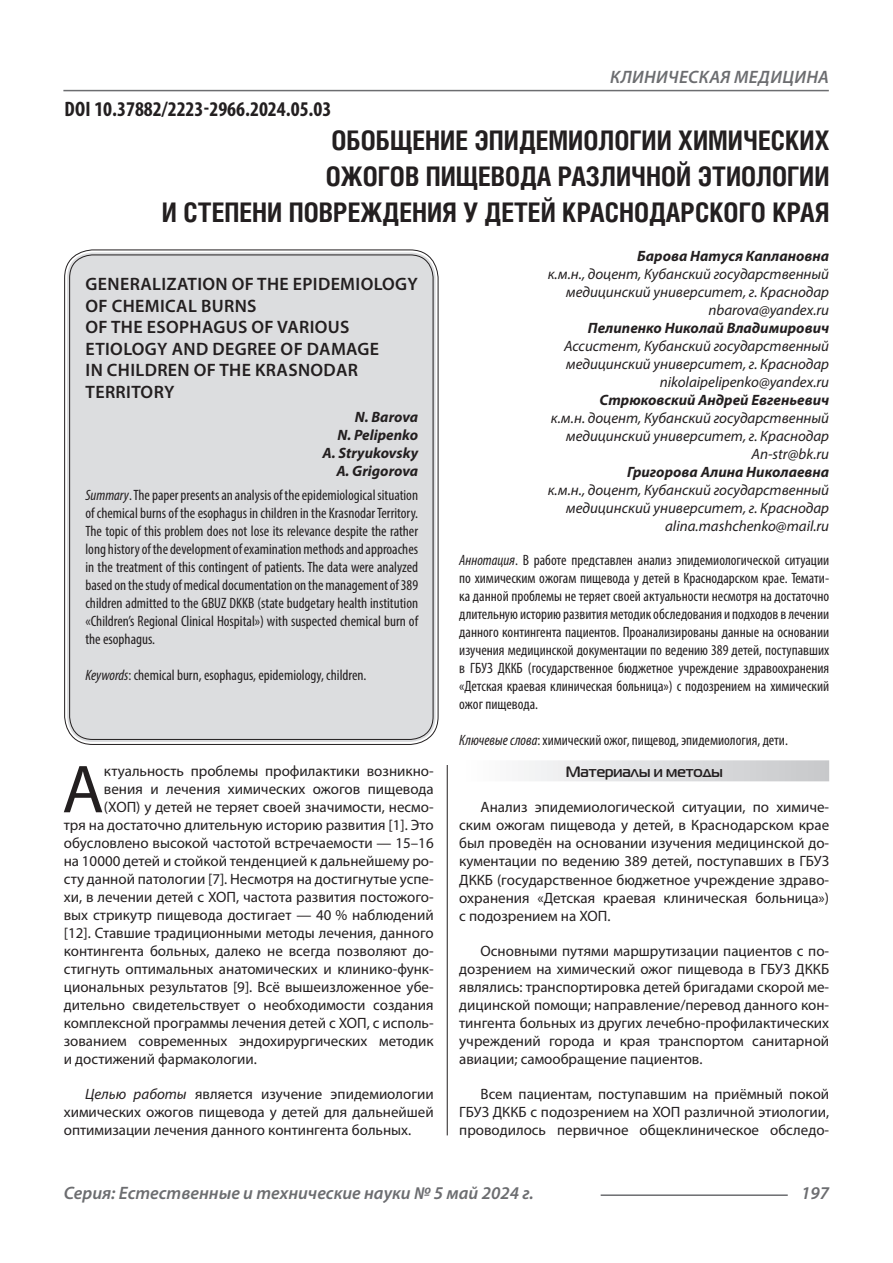
<style>
.page{position:relative;width:893px;height:1263px;background:#fff}
.page>*{position:absolute;margin:0;border:0;box-sizing:border-box;transform-origin:0 0}
.Статья_текст_первый{font:68.4px "Myriad Pro";color:#231f20}
.Статья_название{font:700 27px/36px "Helios Cond C";color:#231f20;text-align:right}
.ДОИ{font:700 condensed 21px "Myriad Pro";color:#231f20}
.Статья_название_англ{font:600 18px/21.6px "Myriad Pro";letter-spacing:.02em;color:#231f20}
.t1{font:italic 600 18px "Myriad Pro";color:#6c6d70}
.t2{font:italic 600 18px "Myriad Pro";letter-spacing:.02em;color:#6c6d70}
.Статья_текст{font:15px/18px "Myriad Pro";color:#231f20;text-align:justify}
.Статья_текст_первый-2{font:15px "Myriad Pro";color:#231f20}
.Статья_аннотация_анг{font:condensed 15px/18px "Myriad Pro";color:#231f20;text-align:justify}
.Статья_аннотация_тек{font:condensed 15px/18px "Myriad Pro";color:#231f20;text-align:justify}
.Статья_автор_инфо{font:italic 15px/18px "Myriad Pro";color:#231f20;text-align:right}
.Статья_автор_инфо-2{font:italic 700 15px "Myriad Pro";color:#231f20}
.Статья_автор_англ{font:italic 700 15px "Myriad Pro";color:#231f20}
.Статья_подзаголовок{font:700 15px "Magistral C";color:#231f20}
.s1{font-style:italic}
</style>
<div class="page">
<hr style="left:447px;top:128px;width:1px;height:1007px;background:#231f20">
<hr style="left:63px;top:90px;width:766px;height:1px;background:#6c6d70">
<hr style="left:601px;top:1194px;width:187px;height:2px;background:#6c6d70">
<div style="left:67px;top:252px;width:369px;height:490px;background:#dcdddf;border-radius:26px"></div>
<div style="left:442px;top:128px;width:11px;height:637px;background:#fff"></div>
<div style="left:459px;top:760px;width:370px;height:21px;background:linear-gradient(to right,#fefeff,#c6c8ca)"></div>
<p class="ДОИ" style="left:64px;top:96px;width:269px">DOI 10.37882/2223-2966.2024.05.03</p>
<p class="t2" style="left:610px;top:66px;width:220px">КЛИНИЧЕСКАЯ МЕДИЦИНА</p>
<p class="Статья_название" style="left:162px;top:121px;width:669px">ОБОБЩЕНИЕ ЭПИДЕМИОЛОГИИ ХИМИЧЕСКИХ<br>ОЖОГОВ ПИЩЕВОДА РАЗЛИЧНОЙ ЭТИОЛОГИИ<br>И СТЕПЕНИ ПОВРЕЖДЕНИЯ У ДЕТЕЙ КРАСНОДАРСКОГО КРАЯ</p>
<p class="Статья_автор_инфо-2" style="left:637px;top:246px;width:193px">Барова Натуся Каплановна</p>
<p class="Статья_автор_инфо" style="left:548px;top:264px;width:283px">к.м.н., доцент, Кубанский государственный медицинский университет, г. Краснодар</p>
<p class="Статья_автор_инфо" style="left:709px;top:300px;width:122px">nbarova@yandex.ru</p>
<p class="Статья_автор_инфо-2" style="left:588px;top:318px;width:243px">Пелипенко Николай Владимирович</p>
<p class="Статья_автор_инфо" style="left:564px;top:336px;width:267px;text-align:left">Ассистент, Кубанский государственный медицинский университет, г. Краснодар</p>
<p class="Статья_автор_инфо" style="left:660px;top:372px;width:171px">nikolaipelipenko@yandex.ru</p>
<p class="Статья_автор_инфо-2" style="left:600px;top:390px;width:231px">Стрюковский Андрей Евгеньевич</p>
<p class="Статья_автор_инфо" style="left:551px;top:408px;width:280px">к.м.н. доцент, Кубанский государственный медицинский университет, г. Краснодар</p>
<p class="Статья_автор_инфо" style="left:751px;top:444px;width:79px">An-str@bk.ru</p>
<p class="Статья_автор_инфо-2" style="left:627px;top:462px;width:204px">Григорова Алина Николаевна</p>
<p class="Статья_автор_инфо" style="left:548px;top:480px;width:283px">к.м.н., доцент, Кубанский государственный медицинский университет, г. Краснодар</p>
<p class="Статья_автор_инфо" style="left:665px;top:516px;width:166px">alina.mashchenko@mail.ru</p>
<p class="Статья_аннотация_тек" style="left:459px;top:551px;width:371px"><span class="s1">Аннотация</span>. В работе представлен анализ эпидемиологической ситуации по химическим ожогам пищевода у детей в Краснодарском крае. Темати&shy;ка данной проблемы не теряет своей актуальности несмотря на достаточно длительную историю развития методик обследования и подходов в лечении данного контингента пациентов. Проанализированы данные на основании изучения медицинской документации по ведению 389 детей, поступавших в ГБУЗ ДККБ (государственное бюджетное учреждение здравоохранения «Детская краевая клиническая больница») с подозрением на химический ожог пищевода.</p>
<p class="Статья_аннотация_тек" style="left:459px;top:731px;width:330px"><span class="s1">Ключевые слова</span>: химический ожог, пищевод, эпидемиология, дети.</p>
<p class="Статья_название_англ" style="left:86px;top:273px;width:334px">GENERALIZATION OF THE EPIDEMIOLOGY<br>OF CHEMICAL BURNS<br>OF THE ESOPHAGUS OF VARIOUS<br>ETIOLOGY AND DEGREE OF DAMAGE<br>IN CHILDREN OF THE KRASNODAR<br>TERRITORY</p>
<p class="Статья_автор_англ" style="left:355px;top:407px;width:65px">N. Barova</p>
<p class="Статья_автор_англ" style="left:337px;top:425px;width:82px">N. Pelipenko</p>
<p class="Статья_автор_англ" style="left:323px;top:443px;width:97px">A. Stryukovsky</p>
<p class="Статья_автор_англ" style="left:336px;top:461px;width:83px">A. Grigorova</p>
<p class="Статья_аннотация_анг" style="left:85px;top:486px;width:334px"><span class="s1">Summary</span>. The paper presents an analysis of the epidemiological situation of chemical burns of the esophagus in children in the Krasnodar Territory.<br>The topic of this problem does not lose its relevance despite the rather long history of the development of examination methods and approaches in the treatment of this contingent of patients. The data were analyzed based on the study of medical documentation on the management of 389 children admitted to the GBUZ DKKB (state budgetary health institution «Children’s Regional Clinical Hospital») with suspected chemical burn of the esophagus.</p>
<p class="Статья_аннотация_анг" style="left:85px;top:666px;width:283px"><span class="s1">Keywords</span>: chemical burn, esophagus, epidemiology, children.</p>
<p class="Статья_текст_первый" style="left:62px;top:747px;width:43px">А</p>
<p class="Статья_текст_первый-2" style="left:104px;top:762px;width:331px">ктуальность проблемы профилактики возникно-</p>
<p class="Статья_текст_первый-2" style="left:104px;top:780px;width:331px">вения и лечения химических ожогов пищевода</p>
<p class="Статья_текст_первый-2" style="left:104px;top:798px;width:331px">(ХОП) у детей не теряет своей значимости, несмо-</p>
<p class="Статья_текст_первый-2" style="left:64px;top:816px;width:371px">тря на достаточно длительную историю развития [1]. Это</p>
<p class="Статья_текст_первый-2" style="left:64px;top:834px;width:371px">обусловлено высокой частотой встречаемости — 15–16</p>
<p class="Статья_текст_первый-2" style="left:64px;top:852px;width:371px">на 10000 детей и стойкой тенденцией к дальнейшему ро-</p>
<p class="Статья_текст_первый-2" style="left:64px;top:870px;width:371px">сту данной патологии [7]. Несмотря на достигнутые успе-</p>
<p class="Статья_текст_первый-2" style="left:64px;top:888px;width:371px">хи, в лечении детей с ХОП, частота развития постожого-</p>
<p class="Статья_текст_первый-2" style="left:64px;top:906px;width:371px">вых стрикутр пищевода достигает — 40 % наблюдений</p>
<p class="Статья_текст_первый-2" style="left:64px;top:924px;width:371px">[12]. Ставшие традиционными методы лечения, данного</p>
<p class="Статья_текст_первый-2" style="left:64px;top:942px;width:371px">контингента больных, далеко не всегда позволяют до-</p>
<p class="Статья_текст_первый-2" style="left:64px;top:960px;width:371px">стигнуть оптимальных анатомических и клинико-функ-</p>
<p class="Статья_текст_первый-2" style="left:64px;top:978px;width:371px">циональных результатов [9]. Всё вышеизложенное убе-</p>
<p class="Статья_текст_первый-2" style="left:64px;top:996px;width:371px">дительно свидетельствует о необходимости создания</p>
<p class="Статья_текст_первый-2" style="left:64px;top:1014px;width:371px">комплексной программы лечения детей с ХОП, с исполь-</p>
<p class="Статья_текст_первый-2" style="left:64px;top:1032px;width:371px">зованием современных эндохирургических методик</p>
<p class="Статья_текст_первый-2" style="left:64px;top:1050px;width:195px">и достижений фармакологии.</p>
<p class="Статья_текст" style="left:64px;top:1085px;width:371px;text-indent:21px"><span class="s1">Целью работы</span> является изучение эпидемиологии химических ожогов пищевода у детей для дальнейшей оптимизации лечения данного контингента больных.</p>
<p class="Статья_подзаголовок" style="left:566px;top:763px;width:158px">Материалы и методы</p>
<p class="Статья_текст" style="left:459px;top:798px;width:371px;text-indent:21px">Анализ эпидемиологической ситуации, по химиче&shy;ским ожогам пищевода у детей, в Краснодарском крае был проведён на основании изучения медицинской до&shy;кументации по ведению 389 детей, поступавших в ГБУЗ ДККБ (государственное бюджетное учреждение здраво&shy;охранения «Детская краевая клиническая больница») с подозрением на ХОП.</p>
<p class="Статья_текст" style="left:459px;top:941px;width:371px;text-indent:21px">Основными путями маршрутизации пациентов с по&shy;дозрением на химический ожог пищевода в ГБУЗ ДККБ являлись: транспортировка детей бригадами скорой ме&shy;дицинской помощи; направление/перевод данного кон&shy;тингента больных из других лечебно-профилактических учреждений города и края транспортом санитарной авиации; самообращение пациентов.</p>
<p class="Статья_текст" style="left:459px;top:1085px;width:371px;text-indent:21px">Всем пациентам, поступавшим на приёмный покой ГБУЗ ДККБ с подозрением на ХОП различной этиологии, проводилось первичное общеклиническое обследо-</p>
<p class="t1" style="left:64px;top:1182px;width:471px">Серия: Естественные и технические науки № 5 май 2024 г.</p>
<p class="t1" style="left:801px;top:1182px;width:30px">197</p>
</div>
